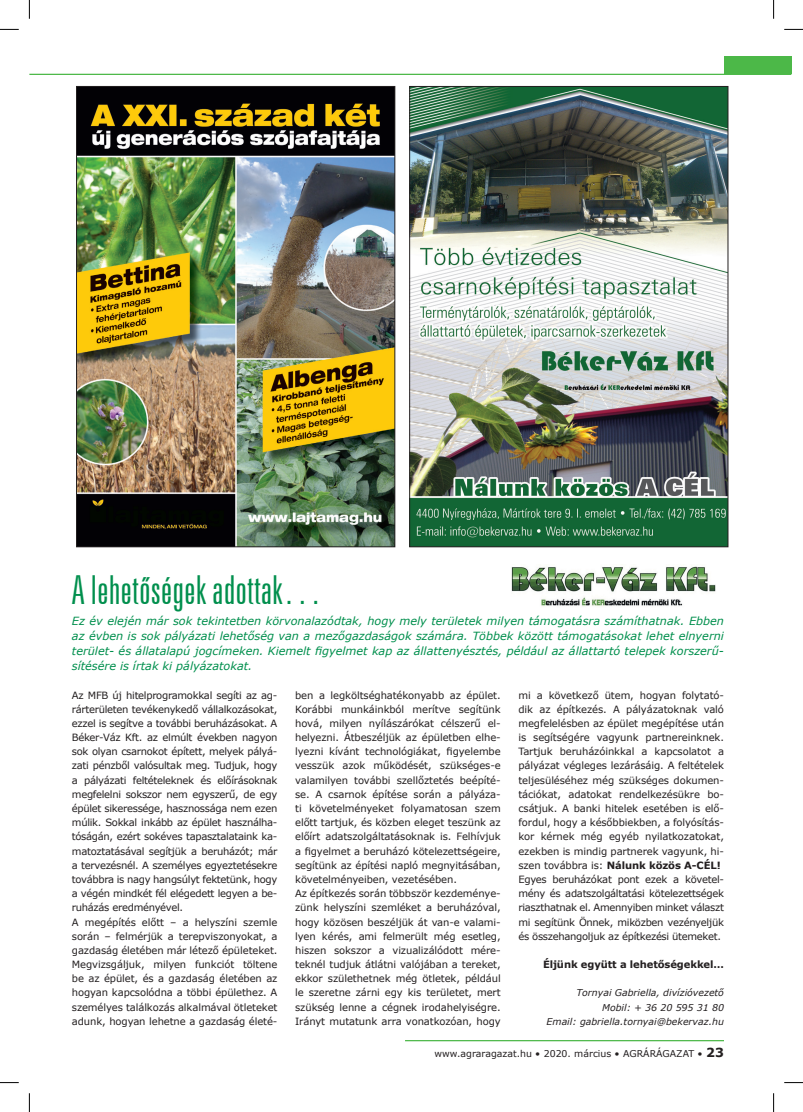
<style>
.page{position:relative;width:803px;height:1112px;background:#fff}
.page>*{position:absolute;margin:0;border:0;box-sizing:border-box;transform-origin:0 0}
.NÖVÉNYTERMESZTÉS-FOC{font:40px "Zurich Lt X Cn PFL Normal";color:#008f4d}
.NÖVÉNYTERMESZTÉS-FLE{font:italic 11.25px/15px "Verdana";color:#008f4d;text-align:justify}
.NORMAL-HAROMHASABOS{font:10px/14.1px "Verdana";letter-spacing:-.01em;color:#231f20;text-align:justify}
.NORMAL-HAROMHASABOS-2{font:700 10px "Verdana";letter-spacing:-.01em;color:#231f20}
.SZERZO-TITULUSAI_3HA{font:italic 9.38px/14.1px "Verdana";color:#231f20;text-align:right}
.t1{font:9.38px "Verdana";color:#231f20}
.s1{font-weight:700}
.s2{font-weight:700;font-size:12.5px}
</style>
<div class="page">
<hr style="left:29px;top:74px;width:762px;height:1px;background:#4cb848">
<div style="left:724px;top:56px;width:67px;height:18px;background:#4cb848"></div>
<hr style="left:405px;top:1039px;width:319px;height:1px;background:#4cb848">
<img style="left:511px;top:566px;width:205px;height:41px">
<img style="left:78px;top:88px;width:315px;height:457px">
<div style="left:76px;top:86px;width:319px;height:461px;border:1px solid #231f20"></div>
<img style="left:411px;top:88px;width:315px;height:457px">
<div style="left:409px;top:86px;width:319px;height:461px;border:1px solid #231f20"></div>
<svg style="left:0;top:29px;width:19px;height:1px"></svg>
<svg style="left:784px;top:29px;width:19px;height:1px"></svg>
<svg style="left:0;top:1082px;width:19px;height:1px"></svg>
<svg style="left:784px;top:1082px;width:19px;height:1px"></svg>
<svg style="left:29px;top:0;width:1px;height:19px"></svg>
<svg style="left:29px;top:1093px;width:1px;height:18px"></svg>
<svg style="left:773px;top:0;width:1px;height:19px"></svg>
<svg style="left:773px;top:1093px;width:1px;height:18px"></svg>
<p class="NÖVÉNYTERMESZTÉS-FOC" style="left:72px;top:568px;width:252px">A lehetőségek adottak…</p>
<p class="NÖVÉNYTERMESZTÉS-FLE" style="left:72px;top:613px;width:653px">Ez év elején már sok tekintetben körvonalazódtak, hogy mely területek milyen támogatásra számíthatnak. Ebben az évben is sok pályázati lehetőség van a mezőgazdaságok számára. Többek között támogatásokat lehet elnyerni terület- és állatalapú jogcímeken. Kiemelt figyelmet kap az állattenyésztés, például az állattartó telepek korszerű&shy;sítésére is írtak ki pályázatokat.</p>
<p class="NORMAL-HAROMHASABOS" style="left:72px;top:687px;width:207px">Az MFB új hitelprogramokkal segíti az ag&shy;rárterületen tevékenykedő vállalkozásokat, ezzel is segítve a további beruházásokat. A Béker-Váz Kft. az elmúlt években nagyon sok olyan csarnokot épített, melyek pályá&shy;zati pénzből valósultak meg. Tudjuk, hogy a pályázati feltételeknek és előírásoknak megfelelni sokszor nem egyszerű, de egy épület sikeressége, hasznossága nem ezen múlik. Sokkal inkább az épület használha&shy;tóságán, ezért sokéves tapasztalataink ka&shy;matoztatásával segítjük a beruházót; már a tervezésnél. A személyes egyeztetésekre továbbra is nagy hangsúlyt fektetünk, hogy a végén mindkét fél elégedett legyen a be&shy;ruházás eredményével.</p>
<p class="NORMAL-HAROMHASABOS" style="left:72px;top:914px;width:207px">A megépítés előtt – a helyszíni szemle során – felmérjük a terepviszonyokat, a gazdaság életében már létező épületeket.<br>Megvizsgáljuk, milyen funkciót töltene be az épület, és a gazdaság életében az hogyan kapcsolódna a többi épülethez. A személyes találkozás alkalmával ötleteket adunk, hogyan lehetne a gazdaság életé-</p>
<p class="NORMAL-HAROMHASABOS" style="left:295px;top:687px;width:207px">ben a legköltséghatékonyabb az épület.<br>Korábbi munkáinkból merítve segítünk hová, milyen nyílászárókat célszerű el&shy;helyezni. Átbeszéljük az épületben elhe&shy;lyezni kívánt technológiákat, figyelembe vesszük azok működését, szükséges-e valamilyen további szellőztetés beépíté&shy;se. A csarnok építése során a pályáza&shy;ti követelményeket folyamatosan szem előtt tartjuk, és közben eleget teszünk az előírt adatszolgáltatásoknak is. Felhívjuk a figyelmet a beruházó kötelezettségeire, segítünk az építési napló megnyitásában, követelményeiben, vezetésében.</p>
<p class="NORMAL-HAROMHASABOS" style="left:295px;top:886px;width:207px">Az építkezés során többször kezdeménye&shy;zünk helyszíni szemléket a beruházóval, hogy közösen beszéljük át van-e valami&shy;lyen kérés, ami felmerült még esetleg, hiszen sokszor a vizualizálódott mére&shy;teknél tudjuk átlátni valójában a tereket, ekkor születhetnek még ötletek, például le szeretne zárni egy kis területet, mert szükség lenne a cégnek irodahelyiségre.<br>Irányt mutatunk arra vonatkozóan, hogy</p>
<p class="NORMAL-HAROMHASABOS" style="left:518px;top:687px;width:207px">mi a következő ütem, hogyan folytató&shy;dik az építkezés. A pályázatoknak való megfelelésben az épület megépítése után is segítségére vagyunk partnereinknek.<br>Tartjuk beruházóinkkal a kapcsolatot a pályázat végleges lezárásáig. A feltételek teljesüléséhez még szükséges dokumen&shy;tációkat, adatokat rendelkezésükre bo&shy;csátjuk. A banki hitelek esetében is elő&shy;fordul, hogy a későbbiekben, a folyósítás&shy;kor kérnek még egyéb nyilatkozatokat, ezekben is mindig partnerek vagyunk, hi&shy;szen továbbra is: <span class="s1">Nálunk közös A-CÉL!</span></p>
<p class="NORMAL-HAROMHASABOS" style="left:518px;top:871px;width:207px">Egyes beruházókat pont ezek a követel&shy;mény és adatszolgáltatási kötelezettségek riaszthatnak el. Amennyiben minket választ mi segítünk Önnek, miközben vezényeljük és összehangoljuk az építkezési ütemeket.</p>
<p class="NORMAL-HAROMHASABOS-2" style="left:543px;top:957px;width:182px">Éljünk együtt a lehetőségekkel…</p>
<p class="SZERZO-TITULUSAI_3HA" style="left:547px;top:985px;width:179px">Tornyai Gabriella, divízióvezető<br>Mobil: + 36 20 595 31 80<br>Email: gabriella.tornyai@bekervaz.hu</p>
<p class="t1" style="left:434px;top:1046px;width:291px">www.agraragazat.hu • 2020. március • AGRÁRÁGAZAT • <span class="s2">23</span></p>
</div>
